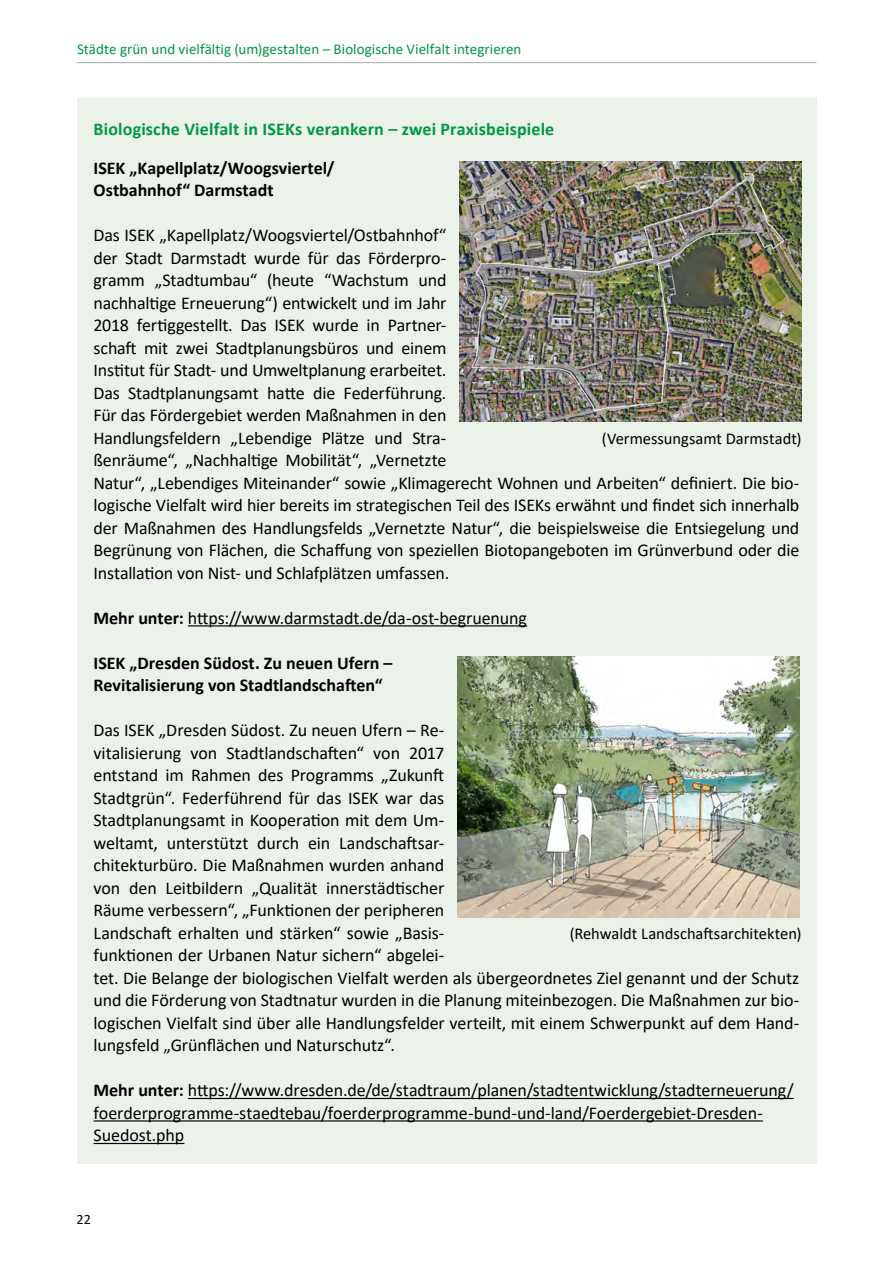
<style>
.page{position:relative;width:893px;height:1263px;background:#fff}
.page>*{position:absolute;margin:0;border:0;box-sizing:border-box;transform-origin:0 0}
.Box_Fließtext{font:18px/22.5px "Calibri";letter-spacing:-.01em;color:#000}
.Box_Fließtext-2{font:700 18px/22.5px "Calibri";color:#000}
.Box_Zwischenüberschrift{font:700 18px "Calibri";letter-spacing:.01em;color:#009841}
.Bildunterschrift{font:16.5px "Calibri";color:#000}
.t1{font:15px "Calibri";letter-spacing:.005em;color:#009841}
.t2{font:14.25px "Calibri";color:#000}
.s1{font-weight:700}
</style>
<div class="page">
<hr style="left:77px;top:62px;width:739px;height:1px;background:#a4aaaa">
<div style="left:77px;top:98px;width:739px;height:52px;background:#ebf2e9"></div>
<div style="left:77px;top:143px;width:739px;height:75px;background:#ebf2e9"></div>
<div style="left:77px;top:211px;width:739px;height:389px;background:#ebf2e9"></div>
<div style="left:77px;top:593px;width:739px;height:52px;background:#ebf2e9"></div>
<hr style="left:188px;top:625px;width:339px;height:1px;background:#000">
<div style="left:77px;top:638px;width:739px;height:75px;background:#ebf2e9"></div>
<div style="left:77px;top:706px;width:739px;height:367px;background:#ebf2e9"></div>
<div style="left:77px;top:1066px;width:739px;height:97px;background:#ebf2e9"></div>
<hr style="left:188px;top:1098px;width:606px;height:1px;background:#000">
<hr style="left:94px;top:1120px;width:669px;height:1px;background:#000">
<hr style="left:94px;top:1143px;width:90px;height:1px;background:#000">
<img style="left:459px;top:162px;width:342px;height:259px">
<img style="left:457px;top:656px;width:342px;height:262px">
<p class="t1" style="left:77px;top:38px;width:446px">Städte grün und vielfältig (um)gestalten – Biologische Vielfalt integrieren</p>
<p class="Box_Zwischenüberschrift" style="left:94px;top:116px;width:462px">Biologische Vielfalt in ISEKs verankern – zwei Praxisbeispiele</p>
<p class="Box_Fließtext-2" style="left:94px;top:156px;width:243px">ISEK „Kapellplatz/Woogsviertel/<br>Ostbahnhof“ Darmstadt</p>
<p class="Box_Fließtext" style="left:94px;top:224px;width:707px">Das ISEK „Kapellplatz/Woogsviertel/Ostbahnhof“<br>der Stadt Darmstadt wurde für das Förderpro-<br>gramm „Stadtumbau“ (heute “Wachstum und<br>nachhaltige Erneuerung“) entwickelt und im Jahr<br>2018 fertiggestellt. Das ISEK wurde in Partner-<br>schaft mit zwei Stadtplanungsbüros und einem<br>Institut für Stadt- und Umweltplanung erarbeitet.<br>Das Stadtplanungsamt hatte die Federführung.<br>Für das Fördergebiet werden Maßnahmen in den<br>Handlungsfeldern „Lebendige Plätze und Stra-<br>ßenräume“, „Nachhaltige Mobilität“, „Vernetzte<br>Natur“, „Lebendiges Miteinander“ sowie „Klimagerecht Wohnen und Arbeiten“ definiert. Die bio&shy;logische Vielfalt wird hier bereits im strategischen Teil des ISEKs erwähnt und findet sich innerhalb der Maßnahmen des Handlungsfelds „Vernetzte Natur“, die beispielsweise die Entsiegelung und Begrünung von Flächen, die Schaffung von speziellen Biotopangeboten im Grünverbund oder die Installation von Nist- und Schlafplätzen umfassen.</p>
<p class="Box_Fließtext" style="left:94px;top:606px;width:435px"><span class="s1">Mehr unter:</span> https://www.darmstadt.de/da-ost-begruenung</p>
<p class="Bildunterschrift" style="left:602px;top:427px;width:201px">(Vermessungsamt Darmstadt)</p>
<p class="Box_Fließtext-2" style="left:94px;top:651px;width:300px">ISEK „Dresden Südost. Zu neuen Ufern –<br>Revitalisierung von Stadtlandschaften“</p>
<p class="Box_Fließtext" style="left:94px;top:719px;width:707px">Das ISEK „Dresden Südost. Zu neuen Ufern – Re-<br>vitalisierung von Stadtlandschaften“ von 2017<br>entstand im Rahmen des Programms „Zukunft<br>Stadtgrün“. Federführend für das ISEK war das<br>Stadtplanungsamt in Kooperation mit dem Um-<br>weltamt, unterstützt durch ein Landschaftsar-<br>chitekturbüro. Die Maßnahmen wurden anhand<br>von den Leitbildern „Qualität innerstädtischer<br>Räume verbessern“, „Funktionen der peripheren<br>Landschaft erhalten und stärken“ sowie „Basis-<br>funktionen der Urbanen Natur sichern“ abgelei-<br>tet. Die Belange der biologischen Vielfalt werden als übergeordnetes Ziel genannt und der Schutz und die Förderung von Stadtnatur wurden in die Planung miteinbezogen. Die Maßnahmen zur bio&shy;logischen Vielfalt sind über alle Handlungsfelder verteilt, mit einem Schwerpunkt auf dem Hand&shy;lungsfeld „Grünflächen und Naturschutz“.</p>
<p class="Box_Fließtext" style="left:94px;top:1079px;width:702px"><span class="s1">Mehr unter:</span> https://www.dresden.de/de/stadtraum/planen/stadtentwicklung/stadterneuerung/ foerderprogramme-staedtebau/foerderprogramme-bund-und-land/Foerdergebiet-Dresden-<br>Suedost.php</p>
<p class="Bildunterschrift" style="left:570px;top:922px;width:233px">(Rehwaldt Landschaftsarchitekten)</p>
<p class="t2" style="left:77px;top:1209px;width:16px">22</p>
</div>
